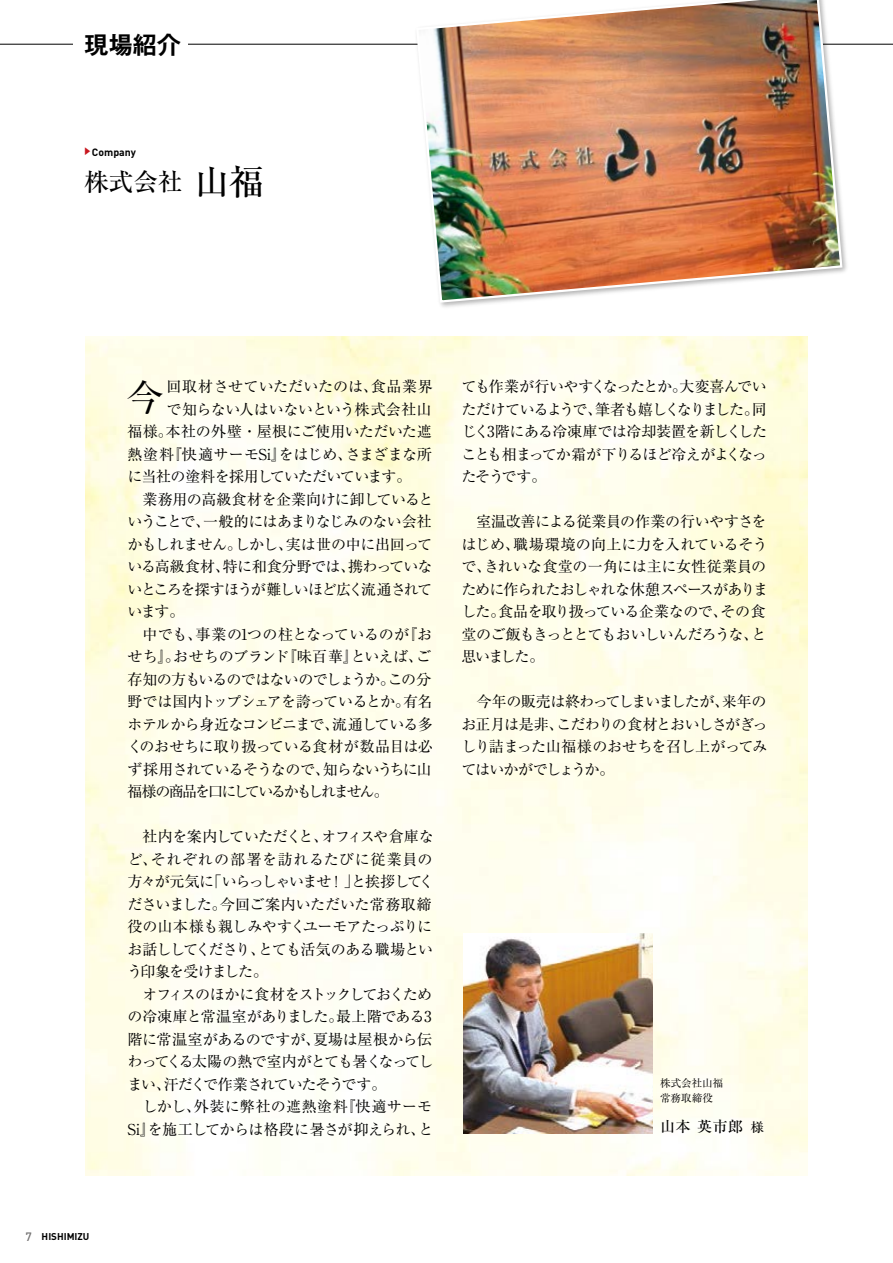
<style>
.page{position:relative;width:893px;height:1263px;background:#fff}
.page>*{position:absolute;margin:0;border:0;box-sizing:border-box;transform-origin:0 0}
.t1{font:36.3px "Ryumin Pr 6";color:#000}
.t2{font:500 35.1px "Ryumin Pr 6";color:#000}
.t3{font:500 24.6px "Ryumin Pr 6";color:#000}
.t4{font:700 24px "Gothic MB101 Pr 6 De";color:#000}
.t5{font:15px/22.5px "Ryumin Pr 6";letter-spacing:-.04em;color:#000}
.t6{font:15px/22.5px "Ryumin Pr 6";letter-spacing:-.02em;color:#000}
.t7{font:15px/22.5px "Ryumin Pr 6";letter-spacing:-.015em;color:#000}
.t8{font:15px/22.5px "Ryumin Pr 6";letter-spacing:-.075em;color:#000}
.t9{font:15px/22.5px "Ryumin Pr 6";letter-spacing:.025em;color:#000}
.t10{font:15px/22.5px "Ryumin Pr 6";letter-spacing:-.065em;color:#000}
.t11{font:15px/22.5px "Ryumin Pr 6";letter-spacing:-.06em;color:#000}
.t12{font:15px/22.5px "Ryumin Pr 6";letter-spacing:-.11em;color:#000}
.t13{font:15px "Ryumin Pr 6";letter-spacing:-.095em;color:#000}
.t14{font:15px "Ryumin Pr 6";letter-spacing:-.08em;color:#000}
.t15{font:15px/22.5px "Ryumin Pr 6";letter-spacing:-.005em;color:#000}
.t16{font:15px "Ryumin Pr 6";letter-spacing:-.105em;color:#000}
.t17{font:15px "Ryumin Pr 6";letter-spacing:.02em;color:#000}
.t18{font:15px "Ryumin Pr 6";letter-spacing:-.09em;color:#000}
.t19{font:500 15px "Ryumin Pr 6";letter-spacing:.045em;color:#000}
.t20{font:500 12.75px "Ryumin Pr 6";color:#000;scale:1.06 1}
.t21{font:10.5px/15px "Ryumin Pr 6";letter-spacing:.005em;color:#000}
.t22{font:700 10.5px "DINOT";color:#000}
.t23{font:700 9.75px "DINOT";color:#000}
.t24{font:8.4px "Gothic MB101 Pr 6";color:#c8161e}
.s1{font-weight:500;font-size:12px;color:#727171}
</style>
<div class="page">
<img style="left:85px;top:336px;width:723px;height:839px">
<hr style="left:0;top:44px;width:893px;height:1px;background:#000">
<img style="left:415px;top:0;width:429px;height:304px">
<img style="left:463px;top:934px;width:190px;height:199px">
<div style="left:73px;top:21px;width:115px;height:45px;background:#fff"></div>
<h3 class="t4" style="left:85px;top:25px;width:98px">現場紹介</h3>
<p class="t24" style="left:94px;top:147px;width:10px;rotate:90deg">▲</p>
<p class="t22" style="left:92px;top:145px;width:46px">Company</p>
<h3 class="t3" style="left:84px;top:163px;width:100px">株式会社</h3>
<h2 class="t2" style="left:194px;top:155px;width:72px">山福</h2>
<p class="t23" style="left:26px;top:1230px;width:65px"><span class="s1">7</span> HISHIMIZU</p>
<p class="t5" style="left:371px;top:374px;width:63px">食品業界</p>
<p class="t7" style="left:165px;top:374px;width:268px">回取材させていただいたのは、<br>で知らない人はいないという株式会社山本社の外壁・屋根にご使用いただいた遮</p>
<h1 class="t1" style="left:127px;top:369px;width:38px">今</h1>
<p class="t5" style="left:128px;top:419px;width:47px">福様。</p>
<p class="t17" style="left:167px;top:442px;width:121px">『快適サーモSi』</p>
<p class="t5" style="left:345px;top:442px;width:88px">さまざまな所</p>
<p class="t5" style="left:128px;top:442px;width:48px">熱塗料</p>
<p class="t5" style="left:128px;top:464px;width:285px">に当社の塗料を採用していただいています。</p>
<p class="t5" style="left:128px;top:487px;width:307px">　業務用の高級食材を企業向けに卸していると</p>
<p class="t5" style="left:203px;top:509px;width:230px">一般的にはあまりなじみのない会社</p>
<p class="t5" style="left:279px;top:442px;width:75px">をはじめ、</p>
<p class="t5" style="left:128px;top:509px;width:85px">いうことで、</p>
<p class="t7" style="left:286px;top:532px;width:148px">実は世の中に出回って</p>
<p class="t5" style="left:128px;top:532px;width:116px">かもしれません。</p>
<p class="t5" style="left:235px;top:532px;width:60px">しかし、</p>
<p class="t5" style="left:128px;top:554px;width:104px">いる高級食材、</p>
<p class="t13" style="left:128px;top:577px;width:306px">いところを探すほうが難しいほど広く流通されて</p>
<p class="t5" style="left:128px;top:599px;width:58px">います。</p>
<p class="t5" style="left:402px;top:622px;width:31px">『お</p>
<p class="t7" style="left:223px;top:554px;width:134px">特に和食分野では、</p>
<p class="t5" style="left:348px;top:554px;width:86px">携わっていな</p>
<p class="t6" style="left:195px;top:622px;width:215px">事業の1つの柱となっているのが</p>
<p class="t5" style="left:128px;top:622px;width:76px">　中でも、</p>
<p class="t5" style="left:282px;top:644px;width:78px">『味百華』</p>
<p class="t5" style="left:351px;top:644px;width:82px">といえばご、</p>
<p class="t5" style="left:128px;top:644px;width:54px">せち』。</p>
<p class="t6" style="left:173px;top:644px;width:117px">おせちのブランド</p>
<p class="t5" style="left:128px;top:667px;width:269px">存知の方もいるのではないのでしょうか。</p>
<p class="t5" style="left:388px;top:667px;width:45px">この分</p>
<p class="t5" style="left:403px;top:689px;width:31px">有名</p>
<p class="t5" style="left:332px;top:689px;width:102px;text-indent:-205px">野では国内トップシェアを誇っているとか。<br>流通している多</p>
<p class="t11" style="left:128px;top:712px;width:214px">ホテルから身近なコンビニまで、</p>
<p class="t5" style="left:128px;top:734px;width:307px">くのおせちに取り扱っている食材が数品目は必</p>
<p class="t13" style="left:323px;top:757px;width:110px">知らないうちに山</p>
<p class="t12" style="left:128px;top:757px;width:263px">ず採用されているそうなので、<br>福様の商品を口にしているかもしれません。</p>
<p class="t14" style="left:321px;top:825px;width:114px">オフィスや倉庫な</p>
<p class="t9" style="left:151px;top:824px;width:283px;text-indent:-23px">　社内を案内していただくと、<br>それぞれの部署を訪れるたびに従業員の</p>
<p class="t5" style="left:128px;top:847px;width:31px">ど、</p>
<p class="t5" style="left:128px;top:869px;width:88px">方々が元気に</p>
<p class="t5" style="left:329px;top:869px;width:31px">！」</p>
<p class="t5" style="left:351px;top:869px;width:84px">と挨拶してく</p>
<p class="t18" style="left:207px;top:870px;width:126px">「いらっしゃいませ</p>
<p class="t9" style="left:220px;top:892px;width:214px">今回ご案内いただいた常務取締</p>
<p class="t5" style="left:128px;top:892px;width:101px">ださいました。</p>
<p class="t5" style="left:128px;top:914px;width:306px">役の山本様も親しみやすくユーモアたっぷりに</p>
<p class="t5" style="left:258px;top:937px;width:176px">とても活気のある職場とい</p>
<p class="t16" style="left:128px;top:937px;width:139px">お話ししてくださり、</p>
<p class="t8" style="left:128px;top:959px;width:142px">う印象を受けました。</p>
<p class="t14" style="left:128px;top:982px;width:306px">　オフィスのほかに食材をストックしておくため</p>
<p class="t5" style="left:336px;top:1004px;width:97px">最上階である3</p>
<p class="t6" style="left:313px;top:1004px;width:120px;text-indent:-185px">の冷凍庫と常温室がありました。<br>夏場は屋根から伝</p>
<p class="t7" style="left:128px;top:1027px;width:194px">階に常温室があるのですが、</p>
<p class="t10" style="left:128px;top:1049px;width:308px">わってくる太陽の熱で室内がとても暑くなってし</p>
<p class="t8" style="left:164px;top:1072px;width:224px">汗だくで作業されていたそうです。</p>
<p class="t5" style="left:128px;top:1072px;width:45px">まい、</p>
<p class="t5" style="left:340px;top:1094px;width:93px">『快適サーモ</p>
<p class="t9" style="left:194px;top:1094px;width:155px">外装に弊社の遮熱塗料</p>
<p class="t5" style="left:148px;top:1094px;width:287px;text-indent:-20px">　しかし、<br>を施工してからは格段に暑さが抑えられと、</p>
<p class="t5" style="left:128px;top:1117px;width:29px">Si』</p>
<p class="t5" style="left:680px;top:374px;width:89px">大変喜んでい</p>
<p class="t8" style="left:595px;top:374px;width:173px;text-indent:-134px">ても作業が行いやすくなったとか。<br>筆者も嬉しくなりました同。</p>
<p class="t5" style="left:461px;top:397px;width:307px">ただけているようで、<br>じく3階にある冷凍庫では冷却装置を新しくしたことも相まってか霜が下りるほど冷えがよくなったそうです。</p>
<p class="t6" style="left:461px;top:509px;width:308px;text-align:right">　室温改善による従業員の作業の行いやすさを職場環境の向上に力を入れているそう</p>
<p class="t15" style="left:484px;top:532px;width:284px;text-indent:-23px">はじめ、<br>きれいな食堂の一角には主に女性従業員の</p>
<p class="t5" style="left:461px;top:554px;width:31px">で、</p>
<p class="t8" style="left:461px;top:577px;width:308px">ために作られたおしゃれな休憩スペースがありま</p>
<p class="t5" style="left:720px;top:599px;width:46px">その食</p>
<p class="t5" style="left:498px;top:599px;width:231px">食品を取り扱っている企業なので、</p>
<p class="t11" style="left:461px;top:599px;width:307px">した。<br>堂のご飯もきっととてもおいしいんだろうなと、思いました。</p>
<p class="t5" style="left:722px;top:689px;width:46px">来年の</p>
<p class="t10" style="left:556px;top:689px;width:213px;text-indent:-95px">　今年の販売は終わってしまいましたが、<br>こだわりの食材とおいしさがぎっ</p>
<p class="t5" style="left:461px;top:712px;width:308px">お正月は是非、<br>しり詰まった山福様のおせちを召し上がってみてはいかがでしょうか。</p>
<p class="t21" style="left:660px;top:1075px;width:65px">株式会社山福常務取締役</p>
<p class="t19" style="left:660px;top:1114px;width:85px">山本英市郎</p>
<p class="t20" style="left:750px;top:1117px;width:14px">様</p>
</div>
